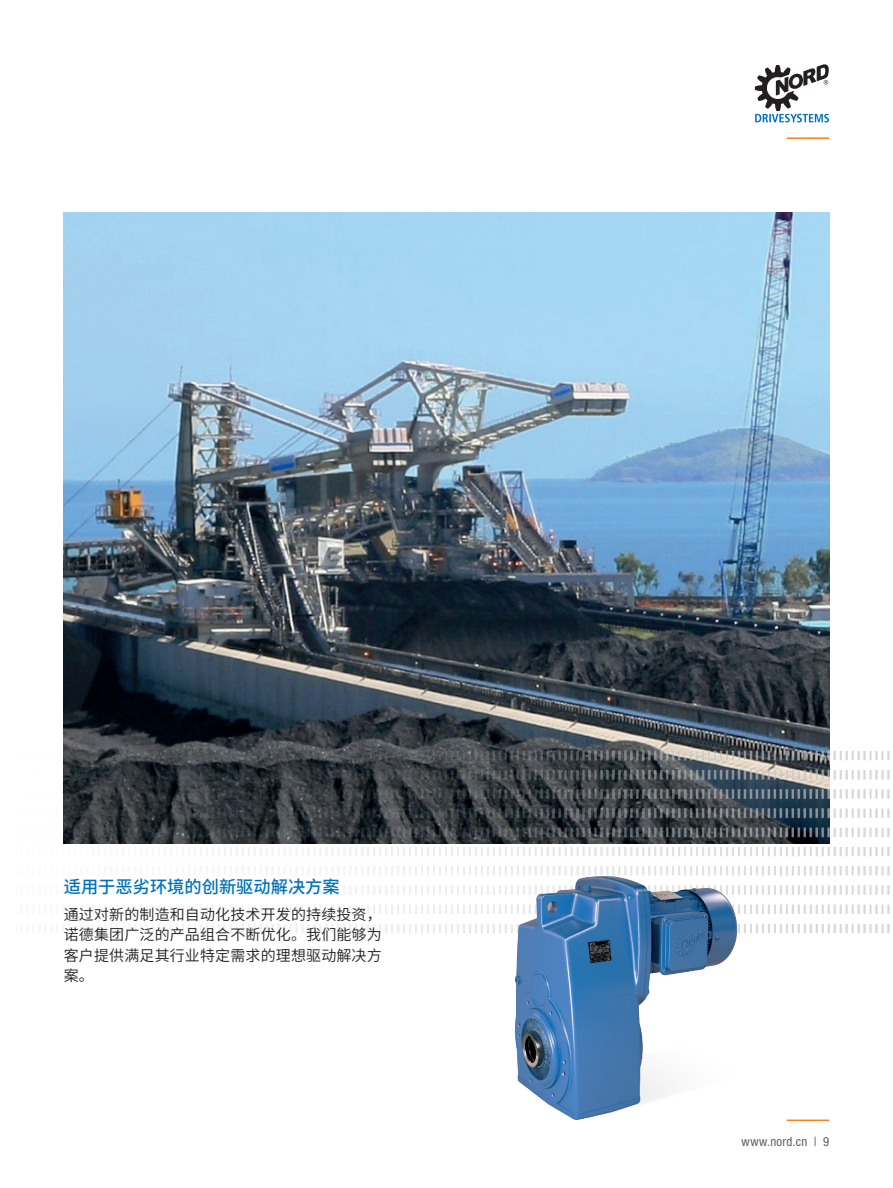
<style>
.page{position:relative;width:893px;height:1188px;background:#fff}
.page>*{position:absolute;margin:0;border:0;box-sizing:border-box;transform-origin:0 0}
.t1{font:500 17.25px "Source Han Sans CN";color:#0072bc}
.t2{font:15px/20.2px "Source Han Sans CN";letter-spacing:.01em;color:#231f20;text-align:justify}
.t3{font:condensed 12.75px "Helvetica Neue LT Std";letter-spacing:.02em;color:#5b5f66}
</style>
<div class="page">
<hr style="left:787px;top:137px;width:42px;height:2px;background:#f58220">
<svg style="left:755px;top:64px;width:74px;height:58px"></svg>
<img style="left:64px;top:213px;width:765px;height:535px">
<img style="left:63px;top:748px;width:827px;height:185px">
<img style="left:363px;top:800px;width:506px;height:322px">
<p class="t1" style="left:64px;top:877px;width:277px">适用于恶劣环境的创新驱动解决方案</p>
<p class="t2" style="left:64px;top:905px;width:320px">通过对新的制造和自动化技术开发的持续投资，诺德集团广泛的产品组合不断优化。我们能够为客户提供满足其行业特定需求的理想驱动解决方案。</p>
<p class="t3" style="left:741px;top:1134px;width:89px">www.nord.cn | 9</p>
</div>
